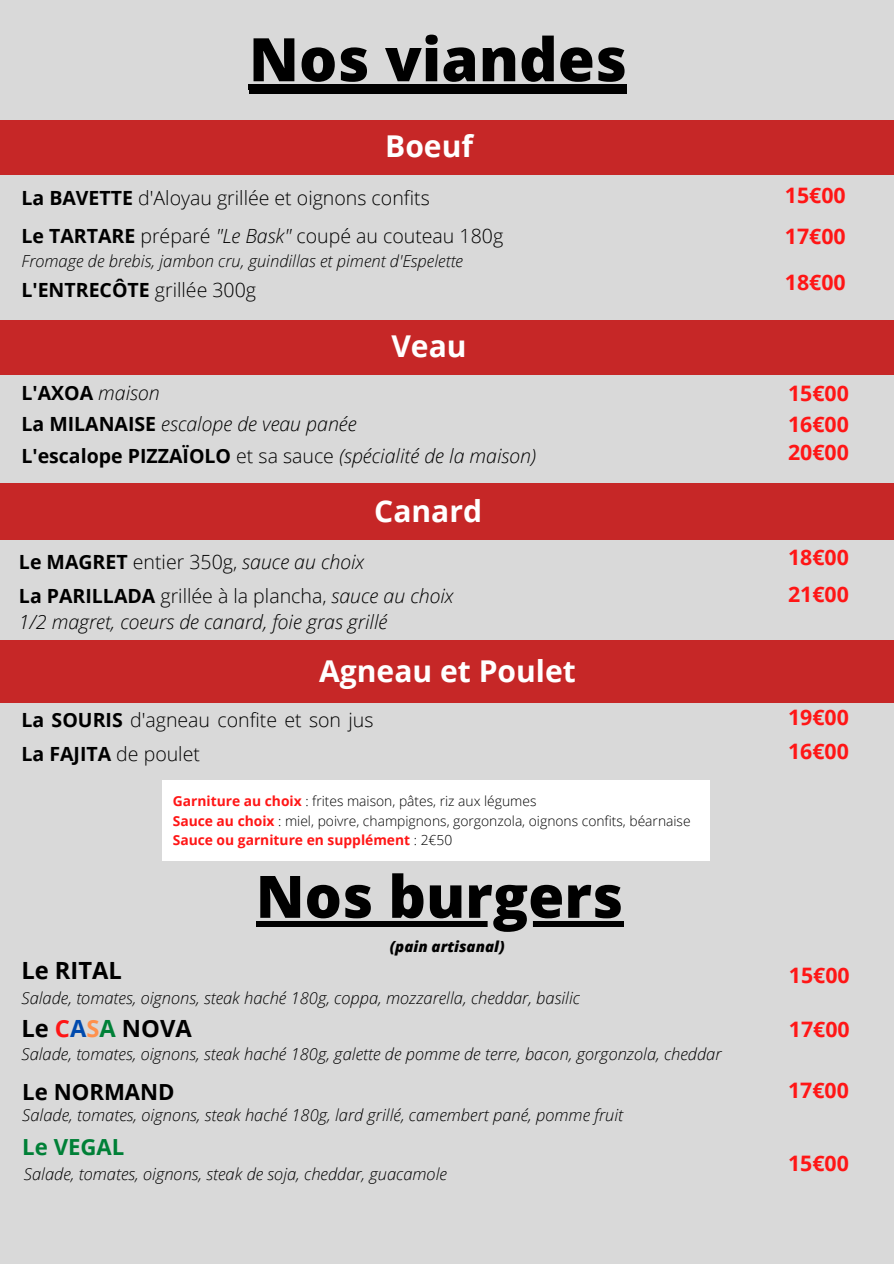
<style>
.page{position:relative;width:894px;height:1264px;background:#fff}
.page>*{position:absolute;margin:0;border:0;box-sizing:border-box;transform-origin:0 0}
.t1{font:800 60.15px "Open Sans";color:#000}
.t2{font:800 58.5px "Open Sans";color:#000}
.t3{font:700 30px "Open Sans";color:#fff}
.t4{font:700 23.7px "Open Sans";color:#000}
.t5{font:700 22.2px "Open Sans";color:#000}
.t6{font:700 22.2px "Open Sans";color:#008037}
.t7{font:700 21.3px/40.5px "Open Sans";color:#ff1616}
.t8{font:300 19.5px/33.8px "Open Sans";color:#000}
.t9{font:italic 300 19.5px "Open Sans";color:#000}
.t10{font:700 19.5px "Open Sans";color:#000}
.t11{font:italic 300 16.5px "Open Sans";color:#000}
.t12{font:italic 800 15px "Open Sans";color:#000}
.t13{font:300 13.8px "Open Sans";color:#000}
.t14{font:700 13.8px "Open Sans";color:#ff1616}
.s1{font-weight:700}
.s2{font-style:italic}
.s3{font-weight:300}
.s4{font-weight:300;font-style:italic}
.s5{font-weight:700;font-style:normal}
.s6{font-style:normal}
.s7{font-weight:700;color:#ff1616}
.s8{font-weight:300;color:#000}
.s9{color:#ff1616}
.s10{color:#004aad}
.s11{color:#ff914d}
.s12{color:#008037}
</style>
<div class="page">
<div style="left:0;top:0;width:893px;height:1263px;background:#d9d9d9"></div>
<div style="left:0;top:484px;width:893px;height:56px;background:#c62727"></div>
<div style="left:0;top:120px;width:893px;height:54px;background:#c62727"></div>
<div style="left:0;top:320px;width:893px;height:54px;background:#c62727"></div>
<div style="left:0;top:640px;width:893px;height:63px;background:#c62727"></div>
<div style="left:163px;top:779px;width:546px;height:81px;background:#fff"></div>
<div style="left:249px;top:87px;width:377px;height:6px;background:#000"></div>
<div style="left:249px;top:85px;width:377px;height:5px;background:#000"></div>
<div style="left:256px;top:921px;width:367px;height:5px;background:#000"></div>
<p class="t1" style="left:249px;top:17px;width:379px">Nos viandes</p>
<p class="t3" style="left:385px;top:125px;width:89px">Boeuf</p>
<p class="t8" style="left:21px;top:180px;width:409px"><span class="s1">La BAVETTE</span> d'Aloyau grillée et oignons confits</p>
<p class="t8" style="left:21px;top:219px;width:483px"><span class="s1">Le TARTARE</span> préparé <span class="s2">"Le Bask"</span> coupé au couteau 180g</p>
<p class="t11" style="left:21px;top:249px;width:443px">Fromage de brebis, jambon cru, guindillas et piment d'Espelette</p>
<p class="t10" style="left:21px;top:276px;width:236px">L'ENTRECÔTE <span class="s3">grillée 300g</span></p>
<p class="t3" style="left:391px;top:325px;width:77px">Veau</p>
<p class="t10" style="left:21px;top:379px;width:140px">L'AXOA <span class="s4">maison</span></p>
<p class="t9" style="left:21px;top:410px;width:336px"><span class="s5">La MILANAISE</span> escalope de veau panée</p>
<p class="t9" style="left:21px;top:442px;width:516px"><span class="s5">L'escalope PIZZAÏOLO</span> <span class="s6">et sa sauce</span> (spécialité de la maison)</p>
<p class="t3" style="left:374px;top:490px;width:109px">Canard</p>
<p class="t9" style="left:19px;top:548px;width:347px"><span class="s5">Le MAGRET</span> <span class="s6">entier 350g,</span> sauce au choix</p>
<p class="t8" style="left:19px;top:578px;width:436px"><span class="s1">La PARILLADA</span> grillée à la plancha, <span class="s2">sauce au choix</span></p>
<p class="t9" style="left:19px;top:608px;width:370px">1/2 magret, coeurs de canard, foie gras grillé</p>
<p class="t3" style="left:319px;top:650px;width:258px">Agneau et Poulet</p>
<p class="t8" style="left:21px;top:702px;width:353px"><span class="s1">La SOURIS</span> d'agneau confite et son jus<br><span class="s1">La FAJITA</span> de poulet</p>
<p class="t13" style="left:173px;top:791px;width:365px"><span class="s7">Garniture au choix</span> : frites maison, pâtes, riz aux légumes</p>
<p class="t13" style="left:173px;top:810px;width:519px"><span class="s7">Sauce au choix</span> : miel, poivre, champignons, gorgonzola, oignons confits, béarnaise</p>
<p class="t14" style="left:173px;top:830px;width:281px">Sauce ou garniture en supplément <span class="s8">: 2€50</span></p>
<p class="t4" style="left:21px;top:953px;width:102px">Le RITAL</p>
<p class="t2" style="left:256px;top:855px;width:368px">Nos burgers</p>
<p class="t12" style="left:389px;top:935px;width:116px">(pain artisanal)</p>
<p class="t11" style="left:21px;top:986px;width:560px">Salade, tomates, oignons, steak haché 180g, coppa, mozzarella, cheddar, basilic</p>
<p class="t4" style="left:21px;top:1011px;width:172px">Le <span class="s9">C</span><span class="s10">A</span><span class="s11">S</span><span class="s12">A</span> NOVA</p>
<p class="t11" style="left:21px;top:1041px;width:701px">Salade, tomates, oignons, steak haché 180g, galette de pomme de terre, bacon, gorgonzola, cheddar</p>
<p class="t5" style="left:22px;top:1075px;width:154px">Le NORMAND</p>
<p class="t6" style="left:22px;top:1131px;width:104px">Le VEGAL</p>
<p class="t11" style="left:22px;top:1102px;width:602px">Salade, tomates, oignons, steak haché 180g, lard grillé, camembert pané, pomme fruit</p>
<p class="t11" style="left:24px;top:1162px;width:424px">Salade, tomates, oignons, steak de soja, cheddar, guacamole</p>
<p class="t7" style="left:784px;top:174px;width:62px">15€00<br>17€00</p>
<p class="t7" style="left:784px;top:261px;width:62px">18€00</p>
<p class="t7" style="left:787px;top:376px;width:62px;line-height:31.5px">15€00<br>16€00</p>
<p class="t7" style="left:787px;top:432px;width:62px">20€00</p>
<p class="t7" style="left:787px;top:538px;width:62px;line-height:37.2px">18€00<br>21€00</p>
<p class="t7" style="left:787px;top:699px;width:62px;line-height:33.8px">19€00<br>16€00</p>
<p class="t7" style="left:788px;top:954px;width:62px">15€00</p>
<p class="t7" style="left:788px;top:1008px;width:62px">17€00</p>
<p class="t7" style="left:787px;top:1069px;width:62px">17€00</p>
<p class="t7" style="left:787px;top:1142px;width:62px">15€00</p>
</div>
